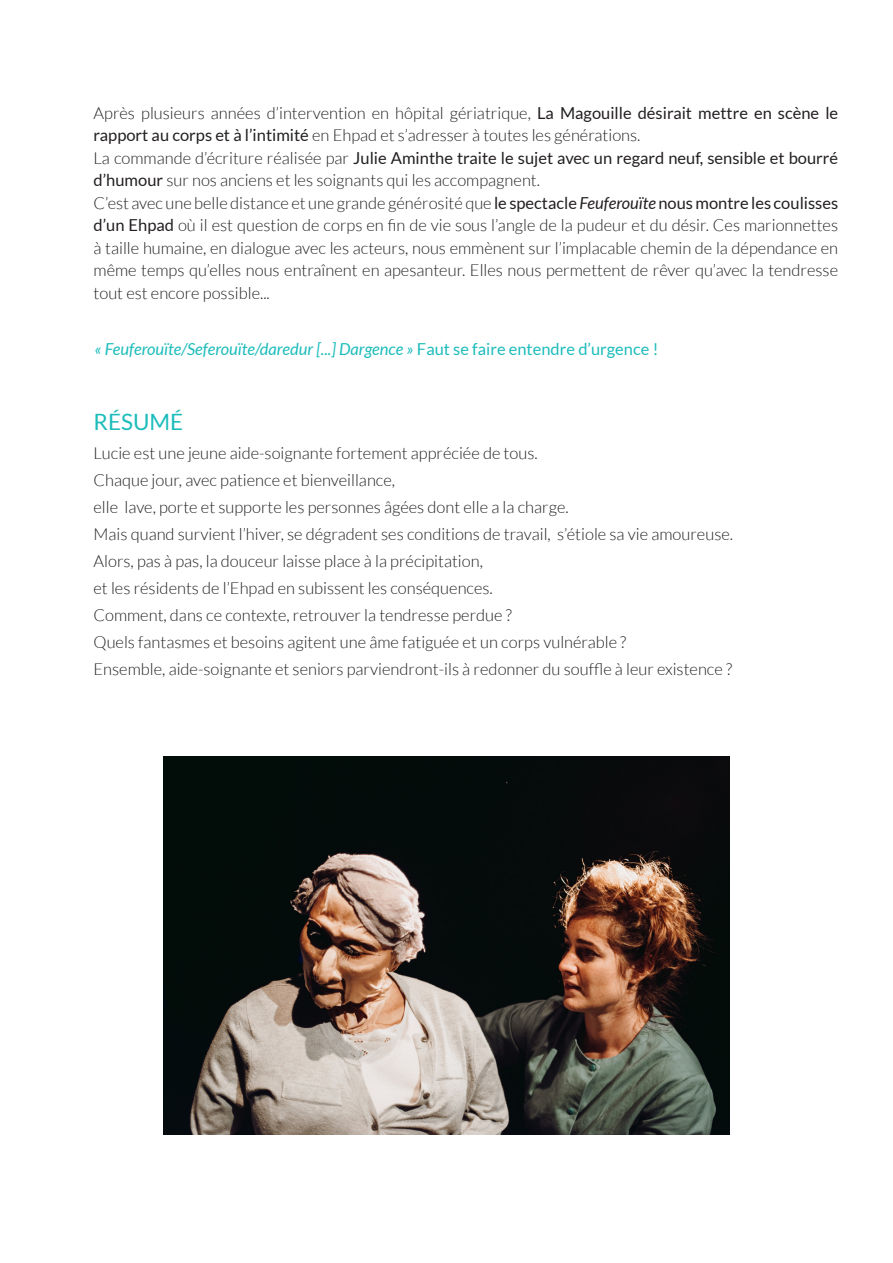
<style>
.page{position:relative;width:893px;height:1263px;background:#fff}
.page>*{position:absolute;margin:0;border:0;box-sizing:border-box;transform-origin:0 0}
.t1{font:22.5px "Lato";color:#1cbcbb}
.t2{font:300 16.5px/22.5px "Lato";color:#231f20}
.t3{font:italic 16.5px "Lato";color:#1cbcbb}
.s1{font-weight:400}
.s2{font-weight:400;font-style:italic}
.s3{font-style:normal}
</style>
<div class="page">
<img style="left:163px;top:756px;width:567px;height:378px">
<p class="t2" style="left:94px;top:102px;width:746px">Après plusieurs années d’intervention en hôpital gériatrique, <span class="s1">La Magouille désirait mettre en scène le rapport au corps et à l’intimité</span> en Ehpad et s’adresser à toutes les générations.</p>
<p class="t2" style="left:94px;top:147px;width:746px">La commande d’écriture réalisée par <span class="s1">Julie Aminthe traite le sujet avec un regard neuf, sensible et bourré d’humour</span> sur nos anciens et les soignants qui les accompagnent.</p>
<p class="t2" style="left:94px;top:192px;width:746px;text-align:justify">C’est avec une belle distance et une grande générosité que <span class="s1">le spectacle</span> <span class="s2">Feuferouïte</span> <span class="s1">nous montre les coulisses d’un Ehpad</span> où il est question de corps en fin de vie sous l’angle de la pudeur et du désir. Ces marionnettes à taille humaine, en dialogue avec les acteurs, nous emmènent sur l’implacable chemin de la dépendance en même temps qu’elles nous entraînent en apesanteur. Elles nous permettent de rêver qu’avec la tendresse tout est encore possible...</p>
<p class="t3" style="left:94px;top:340px;width:565px">« Feuferouïte/Seferouïte/daredur [...] Dargence » <span class="s3">Faut se faire entendre d’urgence !</span></p>
<p class="t1" style="left:94px;top:409px;width:91px">RÉSUMÉ</p>
<p class="t2" style="left:94px;top:441px;width:446px">Lucie est une jeune aide-soignante fortement appréciée de tous.</p>
<p class="t2" style="left:94px;top:468px;width:303px">Chaque jour, avec patience et bienveillance,</p>
<p class="t2" style="left:94px;top:495px;width:477px">elle lave, porte et supporte les personnes âgées dont elle a la charge.</p>
<p class="t2" style="left:94px;top:522px;width:641px">Mais quand survient l’hiver, se dégradent ses conditions de travail, s’étiole sa vie amoureuse.</p>
<p class="t2" style="left:94px;top:549px;width:391px">Alors, pas à pas, la douceur laisse place à la précipitation,</p>
<p class="t2" style="left:94px;top:576px;width:401px">et les résidents de l’Ehpad en subissent les conséquences.</p>
<p class="t2" style="left:94px;top:603px;width:420px">Comment, dans ce contexte, retrouver la tendresse perdue ?</p>
<p class="t2" style="left:94px;top:630px;width:534px">Quels fantasmes et besoins agitent une âme fatiguée et un corps vulnérable ?</p>
<p class="t2" style="left:94px;top:657px;width:640px">Ensemble, aide-soignante et seniors parviendront-ils à redonner du souffle à leur existence ?</p>
</div>
